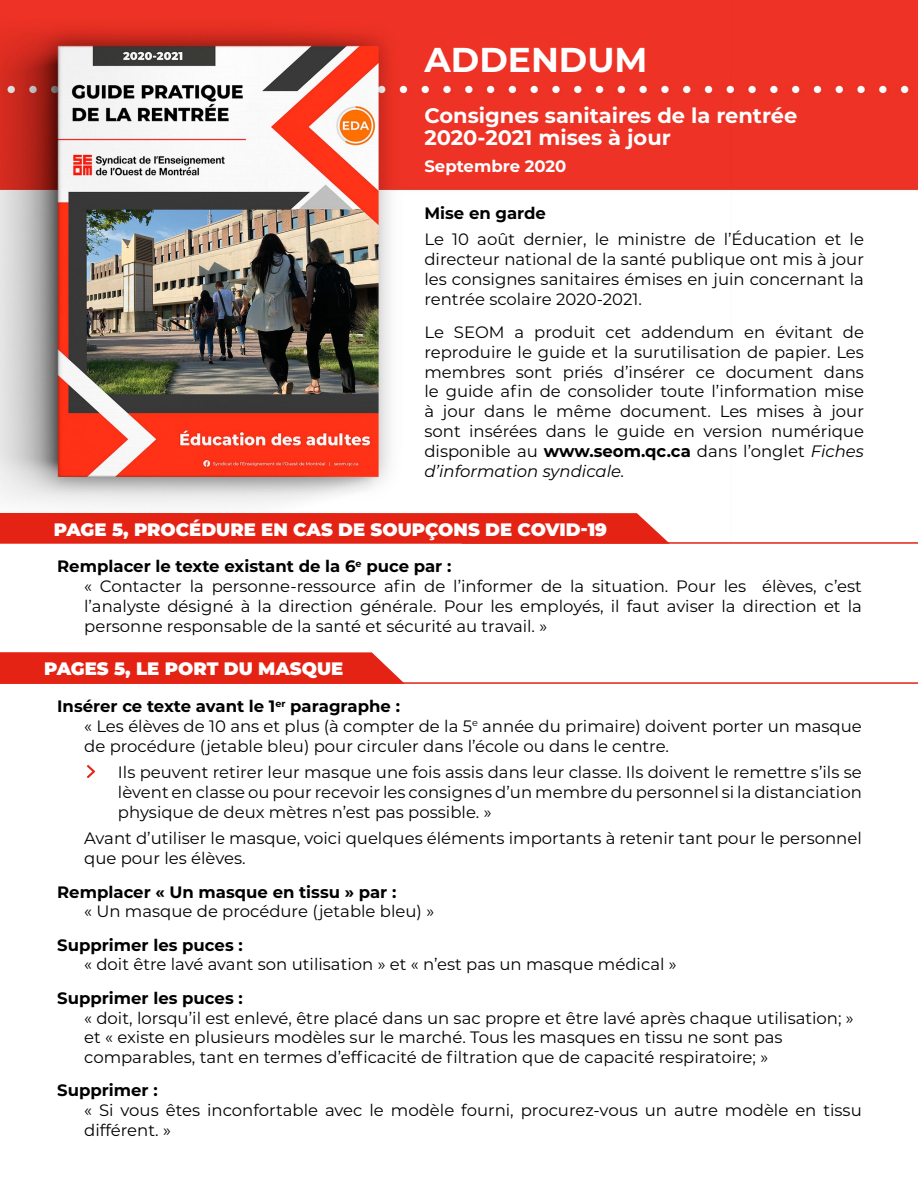
<style>
.page{position:relative;width:918px;height:1188px;background:#fff}
.page>*{position:absolute;margin:0;border:0;box-sizing:border-box;transform-origin:0 0}
.t1{font:700 34.5px "Montserrat";color:#fff}
.t2{font:700 21px/22.5px "Montserrat";color:#fff}
.t3{font:900 18px "Montserrat";color:#fff}
.t4{font:16.5px/19.8px "Montserrat";color:#000}
.t5{font:700 16.5px "Montserrat";color:#000}
.t6{font:700 16.5px "Montserrat";color:#fff}
.s1{font-weight:700}
.s2{font-style:italic}
</style>
<div class="page">
<img style="left:0;top:0;width:918px;height:513px">
<div style="left:0;top:513px;width:668px;height:31px;background:#e42315"></div>
<hr style="left:462px;top:542px;width:456px;height:2px;background:#e42315">
<svg style="left:0;top:652px;width:403px;height:30px;background:#e52d20"></svg>
<hr style="left:0;top:682px;width:918px;height:2px;background:#e42315">
<img style="left:87px;top:766px;width:9px;height:12px">
<h1 class="t1" style="left:424px;top:35px;width:225px">ADDENDUM</h1>
<p class="t2" style="left:424px;top:103px;width:375px">Consignes sanitaires de la rentrée<br>2020-2021 mises à jour</p>
<p class="t6" style="left:424px;top:154px;width:144px">Septembre 2020</p>
<p class="t5" style="left:424px;top:201px;width:123px">Mise en garde</p>
<p class="t4" style="left:424px;top:229px;width:441px;text-align:justify">Le 10 août dernier, le ministre de l’Éducation et le directeur national de la santé publique ont mis à jour les consignes sanitaires émises en juin concernant la rentrée scolaire 2020-2021.</p>
<p class="t4" style="left:424px;top:322px;width:441px;text-align:justify">Le SEOM a produit cet addendum en évitant de reproduire le guide et la surutilisation de papier. Les membres sont priés d’insérer ce document dans le guide afin de consolider toute l’information mise à jour dans le même document. Les mises à jour sont insérées dans le guide en version numérique disponible au <span class="s1">www.seom.qc.ca</span> dans l’onglet <span class="s2">Fiches d’information syndicale.</span></p>
<p class="t3" style="left:54px;top:516px;width:555px">PAGE 5, PROCÉDURE EN CAS DE SOUPÇONS DE COVID-19</p>
<p class="t4" style="left:84px;top:556px;width:779px;text-indent:-27px"><span class="s1">Remplacer le texte existant de la 6</span><sup>e</sup> <span class="s1">puce par :<br></span>« Contacter la personne-ressource afin de l’informer de la situation. Pour les élèves, c’est l’analyste désigné à la direction générale. Pour les employés, il faut aviser la direction et la personne responsable de la santé et sécurité au travail. »</p>
<p class="t3" style="left:44px;top:655px;width:301px">PAGES 5, LE PORT DU MASQUE</p>
<p class="t4" style="left:84px;top:696px;width:779px;text-indent:-27px"><span class="s1">Insérer ce texte avant le 1</span><sup>er</sup> <span class="s1">paragraphe :<br></span>« Les élèves de 10 ans et plus (à compter de la 5<sup>e</sup> année du primaire) doivent porter un masque de procédure (jetable bleu) pour circuler dans l’école ou dans le centre.</p>
<p class="t4" style="left:118px;top:762px;width:745px;text-align:justify">Ils peuvent retirer leur masque une fois assis dans leur classe. Ils doivent le remettre s’ils se lèvent en classe ou pour recevoir les consignes d’un membre du personnel si la distanciation physique de deux mètres n’est pas possible. »</p>
<p class="t4" style="left:84px;top:828px;width:779px">Avant d’utiliser le masque, voici quelques éléments importants à retenir tant pour le personnel que pour les élèves.</p>
<p class="t5" style="left:57px;top:880px;width:341px">Remplacer « Un masque en tissu » par :</p>
<p class="t4" style="left:84px;top:901px;width:352px">« Un masque de procédure (jetable bleu) »</p>
<p class="t5" style="left:57px;top:933px;width:187px">Supprimer les puces :</p>
<p class="t4" style="left:84px;top:954px;width:594px">« doit être lavé avant son utilisation » et « n’est pas un masque médical »</p>
<p class="t5" style="left:57px;top:986px;width:187px">Supprimer les puces :</p>
<p class="t4" style="left:84px;top:1007px;width:771px">« doit, lorsqu’il est enlevé, être placé dans un sac propre et être lavé après chaque utilisation; » et « existe en plusieurs modèles sur le marché. Tous les masques en tissu ne sont pas comparables, tant en termes d’efficacité de filtration que de capacité respiratoire; »</p>
<p class="t5" style="left:57px;top:1079px;width:102px">Supprimer :</p>
<p class="t4" style="left:84px;top:1100px;width:779px">« Si vous êtes inconfortable avec le modèle fourni, procurez-vous un autre modèle en tissu différent. »</p>
</div>
